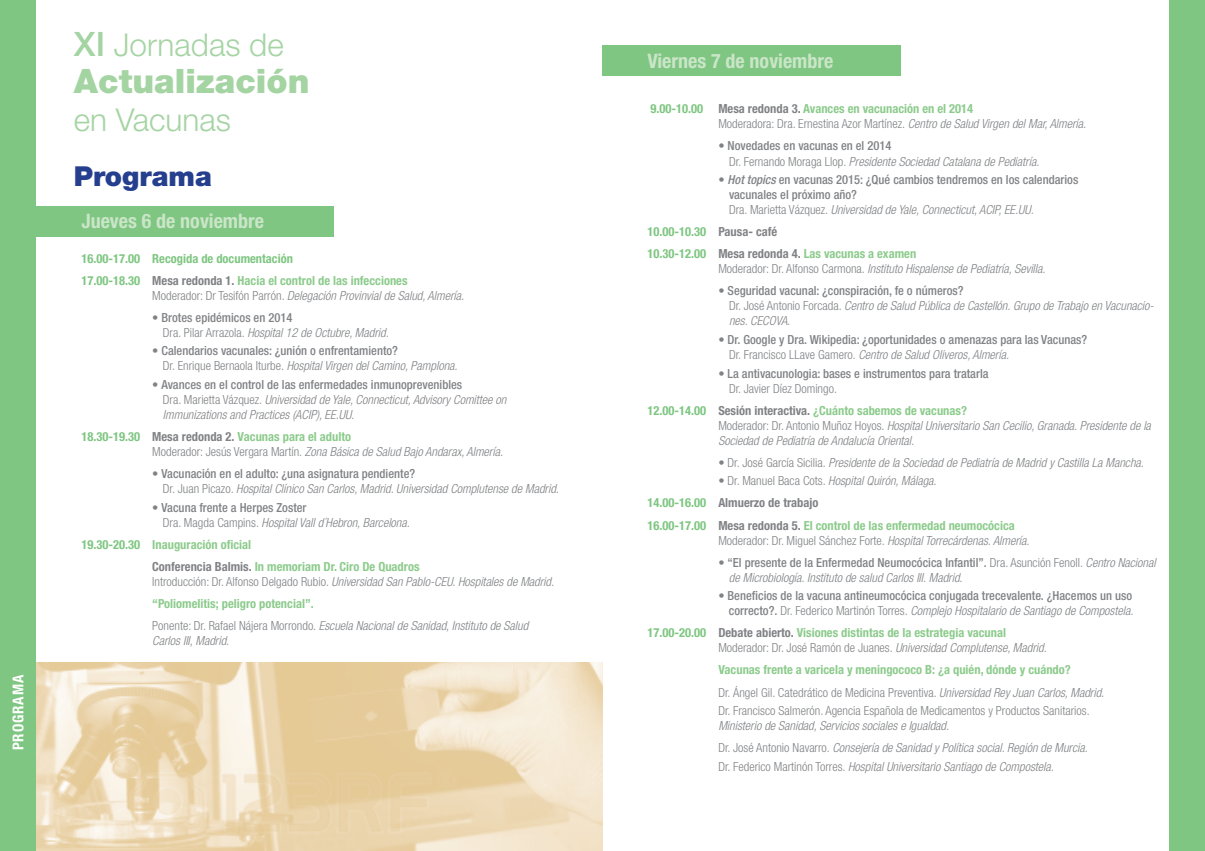
<style>
.page{position:relative;width:1205px;height:851px;background:#fff}
.page>*{position:absolute;margin:0;border:0;box-sizing:border-box;transform-origin:0 0}
.t1{font:900 33.62px "Helvetica Neue";color:#a5d4a3}
.t2{font:300 31.5px "Helvetica Neue";color:#a5d4a3}
.t3{font:900 27.5px "Helvetica Neue";color:#253f8e}
.t4{font:700 condensed 20px "Helvetica Neue";color:#cae5c8}
.t5{font:700 condensed 15px "Helvetica Neue";letter-spacing:.06em;color:#fbf5e5}
.t6{font:italic 300 condensed 12.5px/15px "Helvetica Neue";color:#808285}
.t7{font:500 condensed 12.5px/15px "Helvetica Neue";color:#808285}
.t8{font:700 condensed 12.5px/22.1px "Helvetica Neue";color:#8ccb8c}
.t9{font:300 condensed 12.5px/15px "Helvetica Neue";color:#808285}
.t10{font:700 condensed 12.5px/22.1px "Helvetica Neue";color:#7ec681}
.t11{font:700 condensed 12.5px/22.1px "Helvetica Neue";color:#808285}
.s1{font-weight:500;font-size:33.62px}
.s2{color:#808285}
.s3{color:#8ccb8c}
.s4{font-style:normal}
.s5{font-weight:500;font-style:normal}
.s6{font-weight:300}
.s7{font-weight:300;font-style:italic}
.s8{font-weight:700;font-style:normal;color:#7ec681}
.s9{font-weight:700;font-style:normal}
.s10{font-weight:700;font-style:normal;color:#8ccb8c}
.s11{color:#7ec681}
.s12{font-weight:700;color:#7ec681}
.s13{font-weight:700}
.s14{font-weight:700;color:#8ccb8c}
.s15{font-style:italic}
.s16{font-family:"Helvetica Neue LT Std";font-style:italic}
.s17{font-weight:300;color:#808285}
.s18{font-weight:300;font-style:italic;color:#808285}
</style>
<div class="page">
<img style="left:36px;top:662px;width:566px;height:188px">
<svg style="left:35px;top:0;width:1px;height:851px"></svg>
<div style="left:0;top:0;width:35px;height:850px;background:#7ec681"></div>
<div style="left:1169px;top:0;width:36px;height:850px;background:#7ec681"></div>
<div style="left:35px;top:206px;width:299px;height:30px;background:#7ec681"></div>
<div style="left:602px;top:45px;width:299px;height:30px;background:#7ec681"></div>
<p class="t5" style="left:9px;top:750px;width:77px;rotate:-90deg">PROGRAMA</p>
<h2 class="t2" style="left:74px;top:25px;width:211px"><span class="s1">XI</span> Jornadas de</h2>
<h1 class="t1" style="left:74px;top:61px;width:237px">Actualización</h1>
<h2 class="t2" style="left:74px;top:100px;width:159px">en Vacunas</h2>
<h3 class="t3" style="left:74px;top:159px;width:140px">Programa</h3>
<h3 class="t4" style="left:81px;top:208px;width:184px">Jueves 6 de noviembre</h3>
<p class="t10" style="left:81px;top:247px;width:328px">16.00-17.00 Recogida de documentación<br>17.00-18.30 <span class="s2">Mesa redonda 1.</span> <span class="s3">Hacia el control de las infecciones</span></p>
<p class="t6" style="left:152px;top:287px;width:313px"><span class="s4">Moderador: Dr Tesifón Parrón.</span> Delegación Provinvial de Salud, Almería.</p>
<p class="t6" style="left:163px;top:310px;width:227px;text-indent:-11px"><span class="s4">•</span> <span class="s5">Brotes epidémicos en 2014<br></span><span class="s4">Dra. Pilar Arrazola.</span> Hospital 12 de Octubre, Madrid.</p>
<p class="t7" style="left:163px;top:343px;width:296px;text-indent:-11px"><span class="s6">•</span> Calendarios vacunales: ¿unión o enfrentamiento?<br><span class="s6">Dr. Enrique Bernaola Iturbe.</span> <span class="s7">Hospital Virgen del Camino, Pamplona.</span></p>
<p class="t6" style="left:163px;top:377px;width:345px;text-indent:-11px"><span class="s4">•</span> <span class="s5">Avances en el control de las enfermedades inmunoprevenibles<br></span><span class="s4">Dra. Marietta Vázquez.</span> Universidad de Yale, Connecticut, Advisory Comittee on<br>Immunizations and Practices (ACIP), EE.UU.</p>
<p class="t6" style="left:152px;top:429px;width:352px;text-indent:-71px"><span class="s8">18.30-19.30</span> <span class="s9">Mesa redonda 2.</span> <span class="s10">Vacunas para el adulto<br></span><span class="s4">Moderador: Jesús Vergara Martín.</span> Zona Básica de Salud Bajo Andarax, Almería.</p>
<p class="t6" style="left:163px;top:466px;width:397px;text-indent:-11px"><span class="s4">•</span> <span class="s5">Vacunación en el adulto: ¿una asignatura pendiente?<br></span><span class="s4">Dr. Juan Picazo.</span> Hospital Clínico San Carlos, Madrid. Universidad Complutense de Madrid.</p>
<p class="t6" style="left:163px;top:499px;width:248px;text-indent:-11px"><span class="s4">•</span> <span class="s5">Vacuna frente a Herpes Zoster<br></span><span class="s4">Dra. Magda Campins.</span> Hospital Vall d´Hebron, Barcelona.</p>
<p class="t8" style="left:152px;top:533px;width:269px;text-indent:-71px"><span class="s11">19.30-20.30</span> Inauguración oficial<br><span class="s2">Conferencia Balmis.</span> In memoriam Dr. Ciro De Quadros</p>
<p class="t6" style="left:152px;top:570px;width:403px;line-height:22.1px"><span class="s4">Introducción: Dr. Alfonso Delgado Rubio.</span> Universidad San Pablo-CEU. Hospitales de Madrid. <span class="s10">“Poliomelitis; peligro potencial”.<br></span><span class="s4">Ponente: Dr. Rafael Nájera Morrondo.</span> Escuela Nacional de Sanidad, Instituto de Salud</p>
<p class="t6" style="left:152px;top:633px;width:78px">Carlos III, Madrid.</p>
<h3 class="t4" style="left:647px;top:49px;width:187px">Viernes 7 de noviembre</h3>
<p class="t9" style="left:718px;top:101px;width:369px;text-indent:-68px"><span class="s12">9.00-10.00</span> <span class="s13">Mesa redonda 3.</span> <span class="s14">Avances en vacunación en el 2014<br></span>Moderadora: Dra. Ernestina Azor Martínez. <span class="s15">Centro de Salud Virgen del Mar, Almería.</span></p>
<p class="t6" style="left:729px;top:138px;width:312px;text-indent:-11px"><span class="s4">•</span> <span class="s5">Novedades en vacunas en el 2014<br></span><span class="s4">Dr. Fernando Moraga Llop.</span> Presidente Sociedad Catalana de Pediatría.</p>
<p class="t7" style="left:729px;top:172px;width:351px;text-indent:-11px"><span class="s6">•</span> <span class="s16">Hot topics</span> en vacunas 2015: ¿Qué cambios tendremos en los calendarios vacunales el próximo año?<br><span class="s6">Dra. Marietta Vázquez.</span> <span class="s7">Universidad de Yale, Connecticut, ACIP, EE.UU.</span></p>
<p class="t11" style="left:647px;top:220px;width:270px"><span class="s11">10.00-10.30</span> Pausa- café<br><span class="s11">10.30-12.00</span> Mesa redonda 4. <span class="s3">Las vacunas a examen</span></p>
<p class="t6" style="left:718px;top:261px;width:329px"><span class="s4">Moderador: Dr. Alfonso Carmona.</span> Instituto Hispalense de Pediatría, Sevilla.</p>
<p class="t6" style="left:729px;top:283px;width:426px;text-indent:-11px"><span class="s4">•</span> <span class="s5">Seguridad vacunal: ¿conspiración, fe o números?<br></span><span class="s4">Dr. José Antonio Forcada.</span> Centro de Salud Pública de Castellón. Grupo de Trabajo en Vacunacio&shy;nes. CECOVA.</p>
<p class="t7" style="left:729px;top:332px;width:360px;text-indent:-11px"><span class="s6">•</span> Dr. Google y Dra. Wikipedia: ¿oportunidades o amenazas para las Vacunas?<br><span class="s6">Dr. Francisco LLave Gamero.</span> <span class="s7">Centro de Salud Oliveros, Almería.</span></p>
<p class="t7" style="left:729px;top:365px;width:261px;text-indent:-11px"><span class="s6">•</span> La antivacunologia: bases e instrumentos para tratarla<br><span class="s6">Dr. Javier Díez Domingo.</span></p>
<p class="t6" style="left:718px;top:402px;width:434px;text-indent:-71px"><span class="s8">12.00-14.00</span> <span class="s9">Sesión interactiva.</span> <span class="s10">¿Cuánto sabemos de vacunas?<br></span><span class="s4">Moderador: Dr. Antonio Muñoz Hoyos.</span> Hospital Universitario San Cecilio, Granada. Presidente de la<br>Sociedad de Pediatría de Andalucía Oriental.</p>
<p class="t6" style="left:718px;top:454px;width:427px"><span class="s4">• Dr. José García Sicilia.</span> Presidente de la Sociedad de Pediatría de Madrid y Castilla La Mancha.</p>
<p class="t8" style="left:647px;top:469px;width:369px;text-indent:71px"><span class="s17">• Dr. Manuel Baca Cots.</span> <span class="s18">Hospital Quirón, Málaga.<br></span><span class="s11">14.00-16.00</span> <span class="s2">Almuerzo de trabajo<br></span><span class="s11">16.00-17.00</span> <span class="s2">Mesa redonda 5.</span> El control de las enfermedad neumocócica</p>
<p class="t9" style="left:718px;top:532px;width:313px">Moderador: Dr. Miguel Sánchez Forte. <span class="s15">Hospital Torrecárdenas. Almería.</span></p>
<p class="t6" style="left:729px;top:554px;width:428px;text-indent:-11px"><span class="s4">•</span> <span class="s5">“El presente de la Enfermedad Neumocócica Infantil”.</span> <span class="s4">Dra. Asunción Fenoll.</span> Centro Nacional de Microbiología. Instituto de salud Carlos III. Madrid.</p>
<p class="t7" style="left:718px;top:588px;width:416px;text-align:right"><span class="s6">•</span> Beneficios de la vacuna antineumocócica conjugada trecevalente. ¿Hacemos un uso correcto?. <span class="s6">Dr. Federico Martinón Torres.</span> <span class="s7">Complejo Hospitalario de Santiago de Compostela.</span></p>
<p class="t8" style="left:718px;top:625px;width:330px;line-height:15px;text-indent:-71px"><span class="s11">17.00-20.00</span> <span class="s2">Debate abierto.</span> Visiones distintas de la estrategia vacunal<br><span class="s17">Moderador: Dr. José Ramón de Juanes.</span> <span class="s18">Universidad Complutense, Madrid.</span></p>
<p class="t8" style="left:718px;top:658px;width:387px">Vacunas frente a varicela y meningococo B: ¿a quién, dónde y cuándo?<br><span class="s17">Dr. Ángel Gil. Catedrático de Medicina Preventiva.</span> <span class="s18">Universidad Rey Juan Carlos, Madrid.</span></p>
<p class="t9" style="left:718px;top:703px;width:373px">Dr. Francisco Salmerón. Agencia Española de Medicamentos y Productos Sanitarios.</p>
<p class="t6" style="left:718px;top:714px;width:371px;line-height:22.1px">Ministerio de Sanidad, Servicios sociales e Igualdad.<br><span class="s4">Dr. José Antonio Navarro.</span> Consejería de Sanidad y Política social. Región de Murcia.</p>
<p class="t6" style="left:718px;top:758px;width:337px"><span class="s4">Dr. Federico Martinón Torres.</span> Hospital Universitario Santiago de Compostela.</p>
</div>
